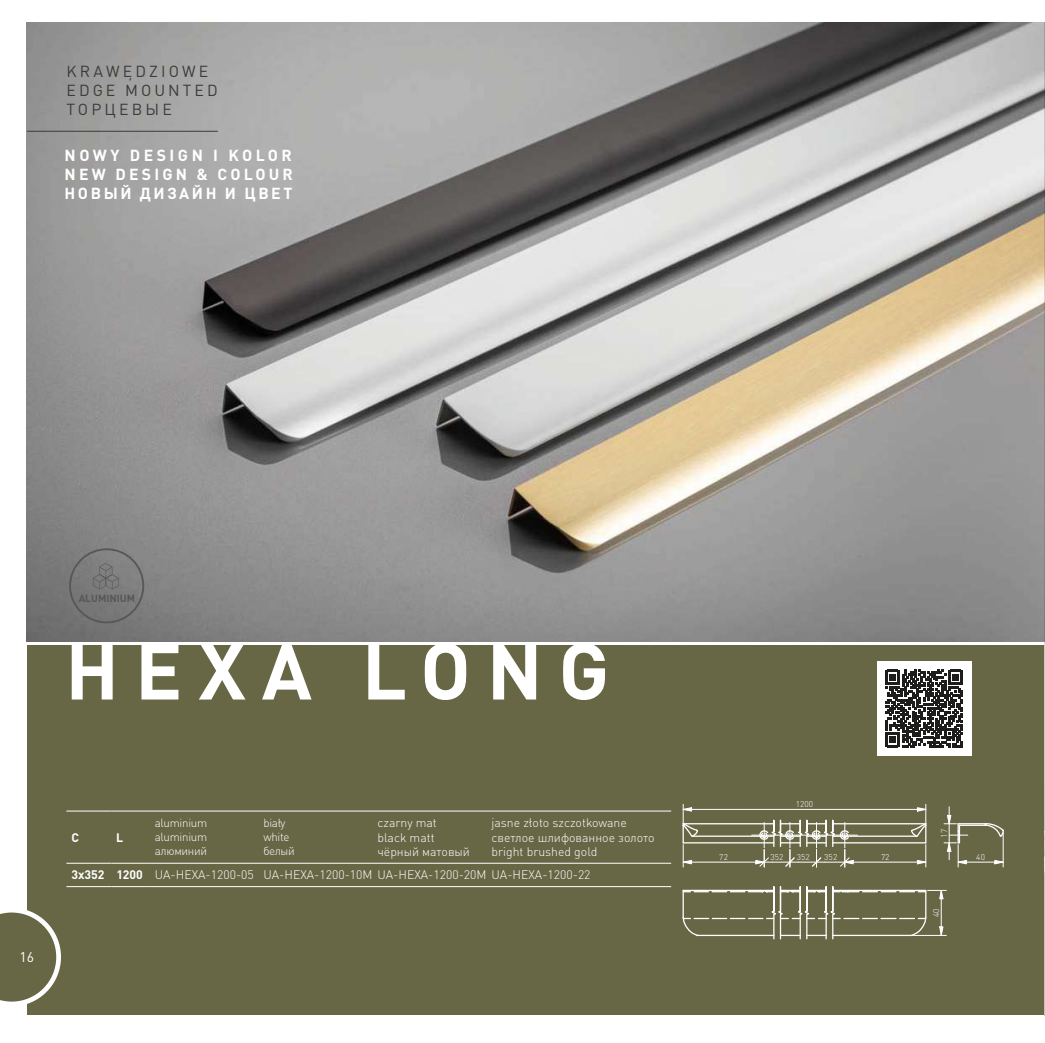
<style>
.page{position:relative;width:1045px;height:1043px;background:#fff}
.page>*{position:absolute;margin:0;border:0;box-sizing:border-box;transform-origin:0 0}
.t1{font:700 78.75px "DIN Pro";letter-spacing:.2em;color:#fff}
.t2{font:700 15.75px/18.9px "DIN Pro";letter-spacing:.2em;color:#fff;text-align:justify}
.t3{font:15.75px/18.9px "DIN Pro";letter-spacing:.2em;color:#3c3b3b}
.t4{font:14px "DIN Pro";color:#fff}
.t5{font:300 12.25px/14.7px "DIN Pro";color:#fff}
.t6{font:700 12.25px "DIN Pro";color:#fff}
.t7{font:300 11.55px/13.8px "DIN Pro";letter-spacing:-.025em;color:#fff;text-align:justify}
.t8{font:700 10.33px "DIN Pro";color:#575756}
.t9{font:300 8.4px "DIN Pro";color:#fff}
.s1{font-weight:700}
</style>
<div class="page">
<div style="left:27px;top:645px;width:1017px;height:369px;background:#676746"></div>
<svg style="left:0;top:910px;width:61px;height:94px"></svg>
<img style="left:27px;top:22px;width:1017px;height:619px">
<hr style="left:27px;top:131px;width:191px;height:1px;background:#3c3b3b">
<svg style="left:69px;top:548px;width:75px;height:75px;background:#787878"></svg>
<hr style="left:66px;top:810px;width:45px;height:1px;background:#fff">
<hr style="left:111px;top:810px;width:39px;height:1px;background:#fff">
<hr style="left:150px;top:810px;width:521px;height:1px;background:#fff">
<hr style="left:66px;top:862px;width:45px;height:1px;background:#fff">
<hr style="left:111px;top:862px;width:39px;height:1px;background:#fff">
<hr style="left:150px;top:862px;width:521px;height:1px;background:#fff">
<hr style="left:66px;top:886px;width:45px;height:1px;background:#fff">
<hr style="left:111px;top:886px;width:39px;height:1px;background:#fff">
<hr style="left:150px;top:886px;width:521px;height:1px;background:#fff">
<img style="left:1044px;top:22px;width:1px;height:623px">
<div style="left:876px;top:661px;width:94px;height:94px;background:#fff"></div>
<svg style="left:885px;top:669px;width:77px;height:78px"></svg>
<hr style="left:832px;top:822px;width:93px;height:2px;background:#fff">
<hr style="left:832px;top:841px;width:93px;height:2px;background:#fff">
<hr style="left:832px;top:835px;width:84px;height:1px;background:#fff">
<hr style="left:683px;top:822px;width:90px;height:2px;background:#fff">
<hr style="left:683px;top:841px;width:90px;height:2px;background:#fff">
<hr style="left:692px;top:835px;width:81px;height:1px;background:#fff">
<hr style="left:691px;top:808px;width:226px;height:1px;background:#fff">
<hr style="left:852px;top:861px;width:65px;height:1px;background:#fff">
<svg style="left:909px;top:804px;width:18px;height:62px"></svg>
<hr style="left:691px;top:861px;width:64px;height:1px;background:#fff">
<svg style="left:682px;top:804px;width:16px;height:62px"></svg>
<svg style="left:751px;top:819px;width:106px;height:47px"></svg>
<svg style="left:682px;top:886px;width:264px;height:53px"></svg>
<hr style="left:913px;top:934px;width:33px;height:1px;background:#fff">
<svg style="left:943px;top:806px;width:61px;height:60px"></svg>
<hr style="left:1002px;top:832px;width:1px;height:34px;background:#fff">
<img style="left:1044px;top:645px;width:1px;height:369px">
<p class="t3" style="left:66px;top:64px;width:153px">KRAWĘDZIOWE<br>EDGE MOUNTED<br>ТОРЦЕВЫЕ</p>
<p class="t2" style="left:65px;top:146px;width:230px">NOWY DESIGN I KOLOR NEW DESIGN &amp; COLOUR НОВЫЙ ДИЗАЙН И ЦВЕТ</p>
<p class="t8" style="left:79px;top:592px;width:58px">ALUMINIUM</p>
<h1 class="t1" style="left:65px;top:626px;width:545px">HEXA LONG</h1>
<p class="t4" style="left:20px;top:952px;width:16px">16</p>
<p class="t7" style="left:155px;top:817px;width:54px">aluminium aluminium алюминий</p>
<p class="t7" style="left:263px;top:817px;width:33px;text-align:left">biały white белый</p>
<p class="t5" style="left:377px;top:816px;width:94px">czarny mat<br>black matt чёрный матовый</p>
<p class="t5" style="left:491px;top:816px;width:164px">jasne złoto szczotkowane светлое шлифованное золото bright brushed gold</p>
<p class="t5" style="left:71px;top:868px;width:520px"><span class="s1">3x352 1200</span> UA-HEXA-1200-05 UA-HEXA-1200-10M UA-HEXA-1200-20M UA-HEXA-1200-22</p>
<p class="t6" style="left:71px;top:829px;width:9px">C</p>
<p class="t6" style="left:116px;top:829px;width:9px">L</p>
<p class="t9" style="left:795px;top:799px;width:19px">1200</p>
<p class="t9" style="left:719px;top:851px;width:10px">72</p>
<p class="t9" style="left:770px;top:851px;width:15px">352</p>
<p class="t9" style="left:796px;top:851px;width:15px">352</p>
<p class="t9" style="left:823px;top:851px;width:15px">352</p>
<p class="t9" style="left:880px;top:851px;width:10px">72</p>
<p class="t9" style="left:938px;top:837px;width:10px;rotate:-90deg">17</p>
<p class="t9" style="left:931px;top:916px;width:10px;rotate:-90deg">40</p>
<p class="t9" style="left:975px;top:851px;width:10px">40</p>
</div>
